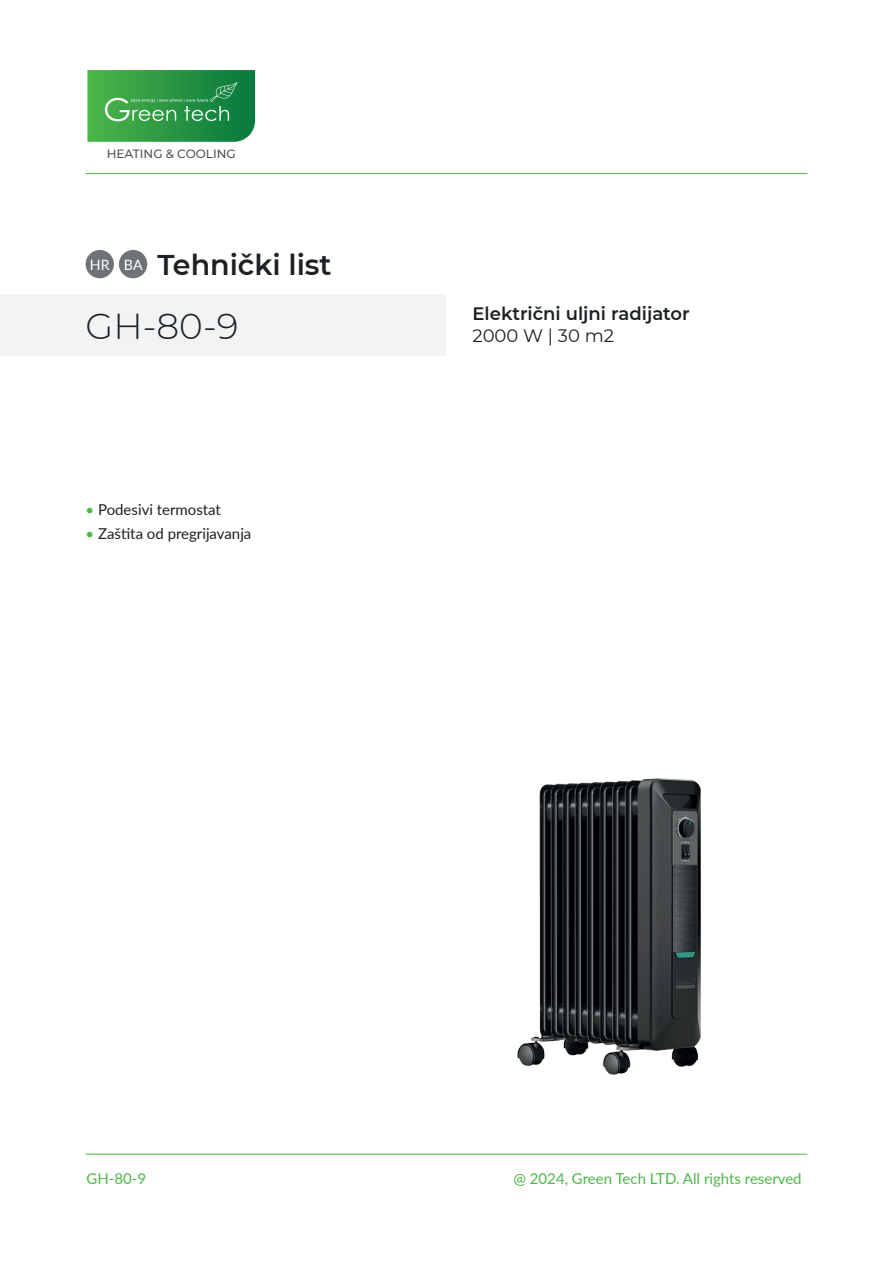
<style>
.page{position:relative;width:893px;height:1263px;background:#fff}
.page>*{position:absolute;margin:0;border:0;box-sizing:border-box;transform-origin:0 0}
.t1{font:300 36px "Montserrat";color:#1d2124}
.t2{font:600 28.5px "Montserrat";color:#1d2124}
.t3{font:600 18px "Montserrat";color:#1d2124}
.t4{font:18px "Montserrat";color:#1d2124}
.t5{font:15px "Lato";color:#4cb848}
.t6{font:15px "Lato";color:#1c2123}
.t7{font:14.25px "Lato";color:#fff}
.t8{font:500 12px "Montserrat";color:#515250}
.s1{color:#4cb848}
</style>
<div class="page">
<div style="left:0;top:294px;width:445px;height:62px;background:#f2f3f4"></div>
<hr style="left:86px;top:1154px;width:721px;height:1px;background:#4cb848">
<hr style="left:86px;top:173px;width:721px;height:1px;background:#4cb848">
<img style="left:360px;top:778px;width:448px;height:377px">
<svg style="left:87px;top:70px;width:168px;height:72px;background:#389d50"></svg>
<div style="left:86px;top:250px;width:28px;height:28px;background:#707375;border-radius:50%"></div>
<div style="left:119px;top:250px;width:28px;height:28px;background:#707375;border-radius:50%"></div>
<p class="t8" style="left:107px;top:145px;width:131px">HEATING &amp; COOLING</p>
<h2 class="t2" style="left:157px;top:245px;width:176px">Tehnički list</h2>
<h1 class="t1" style="left:86px;top:301px;width:155px">GH-80-9</h1>
<p class="t3" style="left:473px;top:301px;width:219px">Električni uljni radijator</p>
<p class="t7" style="left:90px;top:254px;width:54px">HR BA</p>
<p class="t4" style="left:473px;top:323px;width:143px">2000 W | 30 m2</p>
<p class="t6" style="left:86px;top:499px;width:137px"><span class="s1">•</span> Podesivi termostat</p>
<p class="t6" style="left:86px;top:523px;width:167px"><span class="s1">•</span> Zaštita od pregrijavanja</p>
<p class="t5" style="left:86px;top:1167px;width:61px">GH-80-9</p>
<p class="t5" style="left:513px;top:1167px;width:290px">@ 2024, Green Tech LTD. All rights reserved</p>
</div>
